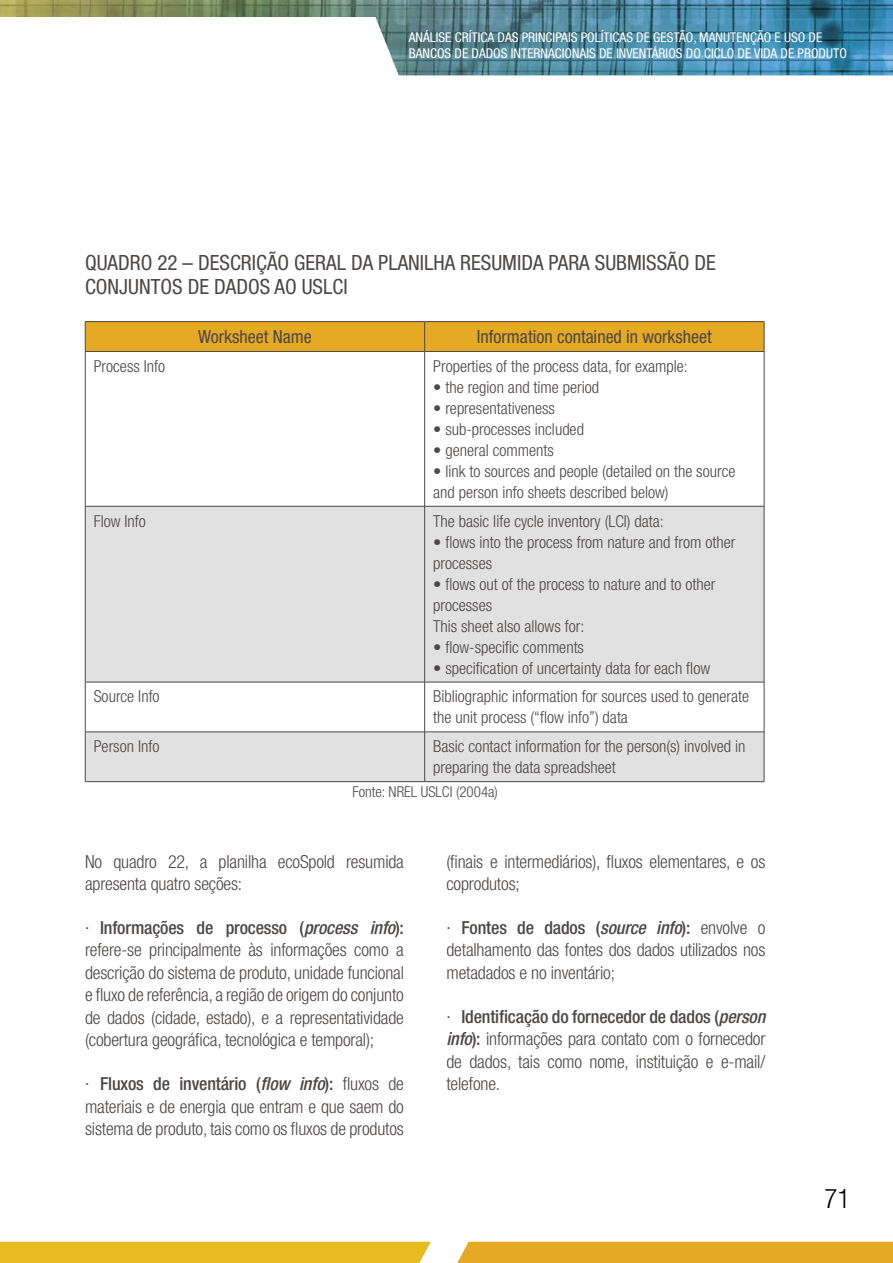
<style>
.page{position:relative;width:893px;height:1263px;background:#fff}
.page>*{position:absolute;margin:0;border:0;box-sizing:border-box;transform-origin:0 0}
.t1{font:300 condensed 27px "Helvetica Neue LT Std";color:#000}
.t2{font:condensed 21px/24px "Helvetica Neue LT Std";color:#4b4847}
.t3{font:300 condensed 18px/22.5px "Helvetica Neue LT Std";letter-spacing:-.01em;color:#4b4847;text-align:justify}
.t4{font:condensed 18px "Helvetica Neue LT Std";color:#4b4847}
.t5{font:300 condensed 16.5px/21px "Helvetica Neue LT Std";color:#4b4847}
.t6{font:300 condensed 15px "Helvetica Neue LT Std";color:#4b4847}
.t7{font:condensed 13.5px/16.2px "Helvetica Neue LT Std";color:#fff}
.s1{font-weight:500}
.s2{font-weight:500;font-style:italic}
</style>
<div class="page">
<img style="left:0;top:0;width:893px;height:75px">
<div style="left:457px;top:1242px;width:436px;height:21px;background:#e5a923"></div>
<div style="left:0;top:1242px;width:431px;height:21px;background:#e8bb20"></div>
<svg style="left:86px;top:507px;width:678px;height:274px;fill:#e2e1e1"></svg>
<hr style="left:85px;top:321px;width:340px;height:1px;background:#4b4847">
<hr style="left:425px;top:321px;width:339px;height:1px;background:#4b4847">
<div style="left:85px;top:322px;width:680px;height:29px;background:#e5a923"></div>
<hr style="left:85px;top:351px;width:340px;height:1px;background:#4b4847">
<hr style="left:85px;top:352px;width:1px;height:154px;background:#4b4847">
<hr style="left:425px;top:351px;width:339px;height:1px;background:#4b4847">
<hr style="left:424px;top:352px;width:1px;height:154px;background:#4b4847">
<hr style="left:764px;top:352px;width:1px;height:154px;background:#4b4847">
<hr style="left:85px;top:506px;width:340px;height:1px;background:#4b4847">
<hr style="left:85px;top:506px;width:1px;height:176px;background:#4b4847">
<hr style="left:425px;top:506px;width:339px;height:1px;background:#4b4847">
<hr style="left:424px;top:506px;width:1px;height:176px;background:#4b4847">
<hr style="left:764px;top:506px;width:1px;height:176px;background:#4b4847">
<hr style="left:85px;top:682px;width:340px;height:1px;background:#4b4847">
<hr style="left:85px;top:682px;width:1px;height:50px;background:#4b4847">
<hr style="left:425px;top:682px;width:339px;height:1px;background:#4b4847">
<hr style="left:424px;top:682px;width:1px;height:50px;background:#4b4847">
<hr style="left:764px;top:682px;width:1px;height:50px;background:#4b4847">
<hr style="left:85px;top:732px;width:340px;height:1px;background:#4b4847">
<hr style="left:85px;top:732px;width:1px;height:49px;background:#4b4847">
<hr style="left:425px;top:732px;width:339px;height:1px;background:#4b4847">
<hr style="left:424px;top:732px;width:1px;height:49px;background:#4b4847">
<hr style="left:764px;top:732px;width:1px;height:49px;background:#4b4847">
<hr style="left:85px;top:781px;width:340px;height:1px;background:#4b4847">
<hr style="left:425px;top:781px;width:339px;height:1px;background:#4b4847">
<p class="t7" style="left:409px;top:29px;width:440px">ANÁLISE CRÍTICA DAS PRINCIPAIS POLÍTICAS DE GESTÃO, MANUTENÇÃO E USO DE<br>BANCOS DE DADOS INTERNACIONAIS DE INVENTÁRIOS DO CICLO DE VIDA DE PRODUTO</p>
<p class="t2" style="left:85px;top:251px;width:632px">QUADRO 22 – DESCRIÇÃO GERAL DA PLANILHA RESUMIDA PARA SUBMISSÃO DE<br>CONJUNTOS DE DADOS AO USLCI</p>
<p class="t4" style="left:198px;top:326px;width:115px">Worksheet Name</p>
<p class="t4" style="left:477px;top:326px;width:237px">Information contained in worksheet</p>
<p class="t5" style="left:94px;top:355px;width:73px">Process Info</p>
<p class="t5" style="left:433px;top:355px;width:256px">Properties of the process data, for example:</p>
<p class="t5" style="left:433px;top:376px;width:168px">• the region and time period</p>
<p class="t5" style="left:433px;top:397px;width:123px">• representativeness</p>
<p class="t5" style="left:433px;top:418px;width:152px">• sub-processes included</p>
<p class="t5" style="left:433px;top:439px;width:122px">• general comments</p>
<p class="t5" style="left:433px;top:460px;width:304px">• link to sources and people (detailed on the source and person info sheets described below)</p>
<p class="t5" style="left:94px;top:510px;width:54px">Flow Info</p>
<p class="t5" style="left:433px;top:510px;width:232px">The basic life cycle inventory (LCI) data:</p>
<p class="t5" style="left:433px;top:531px;width:304px">• flows into the process from nature and from other processes</p>
<p class="t5" style="left:433px;top:573px;width:284px">• flows out of the process to nature and to other processes<br>This sheet also allows for:</p>
<p class="t5" style="left:433px;top:636px;width:152px">• flow-specific comments</p>
<p class="t5" style="left:433px;top:657px;width:278px">• specification of uncertainty data for each flow</p>
<p class="t5" style="left:94px;top:686px;width:67px">Source Info</p>
<p class="t5" style="left:433px;top:686px;width:318px">Bibliographic information for sources used to generate the unit process (“flow info”) data</p>
<p class="t5" style="left:94px;top:736px;width:67px">Person Info</p>
<p class="t5" style="left:433px;top:736px;width:314px">Basic contact information for the person(s) involved in preparing the data spreadsheet</p>
<p class="t6" style="left:353px;top:783px;width:147px">Fonte: NREL USLCI (2004a)</p>
<p class="t3" style="left:85px;top:850px;width:320px">No quadro 22, a planilha ecoSpold resumida apresenta quatro seções:</p>
<p class="t3" style="left:85px;top:916px;width:320px">· <span class="s1">Informações de processo (</span><span class="s2">process info</span><span class="s1">): </span>refere-se principalmente às informações como a descrição do sistema de produto, unidade funcional e fluxo de referência, a região de origem do conjunto de dados (cidade, estado), e a representatividade (cobertura geográfica, tecnológica e temporal);</p>
<p class="t3" style="left:85px;top:1072px;width:320px">· <span class="s1">Fluxos de inventário (</span><span class="s2">flow info</span><span class="s1">):</span> fluxos de materiais e de energia que entram e que saem do sistema de produto, tais como os fluxos de produtos</p>
<p class="t3" style="left:446px;top:850px;width:320px">(finais e intermediários), fluxos elementares, e os coprodutos;</p>
<p class="t3" style="left:446px;top:916px;width:320px">· <span class="s1">Fontes de dados (</span><span class="s2">source info</span><span class="s1">):</span> envolve o detalhamento das fontes dos dados utilizados nos metadados e no inventário;</p>
<p class="t3" style="left:446px;top:1005px;width:320px">· <span class="s1">Identificação do fornecedor de dados (</span><span class="s2">person info</span><span class="s1">):</span> informações para contato com o fornecedor de dados, tais como nome, instituição e e-mail/ telefone.</p>
<h1 class="t1" style="left:824px;top:1182px;width:27px">71</h1>
</div>
